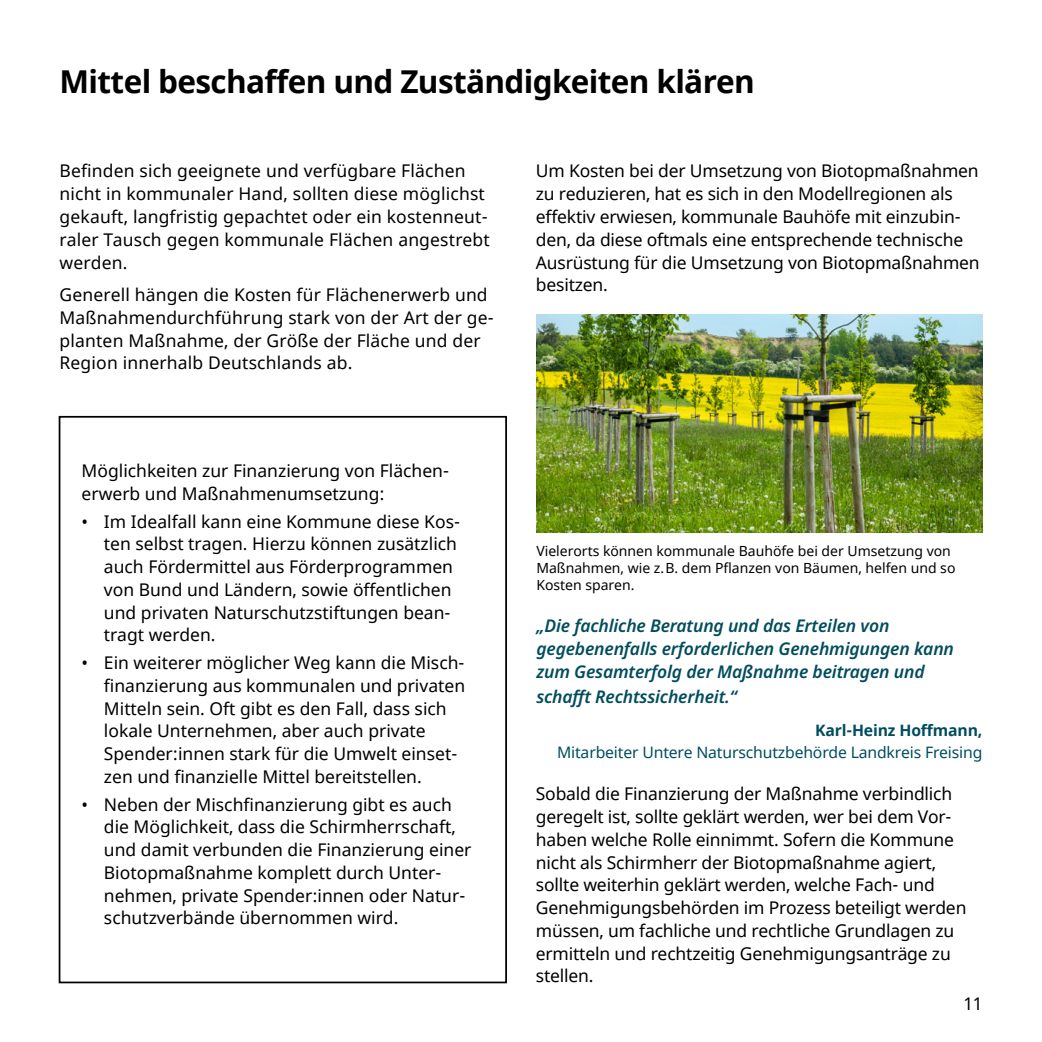
<style>
.page{position:relative;width:1042px;height:1042px;background:#fff}
.page>*{position:absolute;margin:0;border:0;box-sizing:border-box;transform-origin:0 0}
.Überschrift{font:700 31.5px "Noto Sans";letter-spacing:-.02em;color:#000}
.Fließtext{font:17.5px/22.8px "Noto Sans";color:#000}
.t1{font:italic 600 17.5px/22.8px "Noto Sans";letter-spacing:-.01em;color:#004d5e}
.Bullet_Points_2_weiß{font:17.5px/22.8px "Noto Sans";color:#000}
.t2{font:15.75px/22.8px "Noto Sans";letter-spacing:-.01em;color:#004d5e;text-align:right}
.Bildunterschrift{font:14px/16.8px "Noto Sans";color:#000}
.s1{font-weight:700}
</style>
<div class="page">
<img style="left:536px;top:315px;width:447px;height:218px">
<div style="left:59px;top:416px;width:448px;height:567px;border:2px solid #000"></div>
<p class="Überschrift" style="left:60px;top:60px;width:697px">Mittel beschaffen und Zuständigkeiten klären</p>
<p class="Fließtext" style="left:60px;top:160px;width:432px">Befinden sich geeignete und verfügbare Flächen nicht in kommunaler Hand, sollten diese möglichst gekauft, langfristig gepachtet oder ein kostenneut&shy;raler Tausch gegen kommunale Flächen angestrebt werden.</p>
<p class="Fließtext" style="left:60px;top:284px;width:436px">Generell hängen die Kosten für Flächenerwerb und Maßnahmendurchführung stark von der Art der ge&shy;planten Maßnahme, der Größe der Fläche und der Region innerhalb Deutschlands ab.</p>
<p class="Bullet_Points_2_weiß" style="left:82px;top:460px;width:367px">Möglichkeiten zur Finanzierung von Flächen&shy;erwerb und Maßnahmenumsetzung:</p>
<p class="Fließtext" style="left:104px;top:510px;width:358px;text-indent:-22px">• Im Idealfall kann eine Kommune diese Kos&shy;ten selbst tragen. Hierzu können zusätzlich auch Fördermittel aus Förderprogrammen von Bund und Ländern, sowie öffentlichen und privaten Naturschutzstiftungen bean&shy;tragt werden.</p>
<p class="Fließtext" style="left:104px;top:652px;width:363px;text-indent:-22px">• Ein weiterer möglicher Weg kann die Misch&shy;finanzierung aus kommunalen und privaten Mitteln sein. Oft gibt es den Fall, dass sich lokale Unternehmen, aber auch private Spender:innen stark für die Umwelt einset&shy;zen und finanzielle Mittel bereitstellen.</p>
<p class="Fließtext" style="left:104px;top:793px;width:369px;text-indent:-22px">• Neben der Mischfinanzierung gibt es auch die Möglichkeit, dass die Schirmherrschaft, und damit verbunden die Finanzierung einer Biotopmaßnahme komplett durch Unter&shy;nehmen, private Spender:innen oder Natur&shy;schutzverbände übernommen wird.</p>
<p class="Fließtext" style="left:536px;top:160px;width:445px">Um Kosten bei der Umsetzung von Biotopmaßnahmen zu reduzieren, hat es sich in den Modellregionen als effektiv erwiesen, kommunale Bauhöfe mit einzubin&shy;den, da diese oftmals eine entsprechende technische Ausrüstung für die Umsetzung von Biotopmaßnahmen besitzen.</p>
<p class="Bildunterschrift" style="left:536px;top:543px;width:420px">Vielerorts können kommunale Bauhöfe bei der Umsetzung von<br>Maßnahmen, wie z.B. dem Pflanzen von Bäumen, helfen und so<br>Kosten sparen.</p>
<p class="t1" style="left:536px;top:615px;width:419px">„Die fachliche Beratung und das Erteilen von gegebenenfalls erforderlichen Genehmigungen kann zum Gesamterfolg der Maßnahme beitragen und</p>
<p class="t1" style="left:536px;top:685px;width:202px">schafft Rechtssicherheit.“</p>
<p class="t2" style="left:557px;top:719px;width:427px"><span class="s1">Karl-Heinz Hoffmann,<br></span>Mitarbeiter Untere Naturschutzbehörde Landkreis Freising</p>
<p class="Fließtext" style="left:536px;top:783px;width:432px">Sobald die Finanzierung der Maßnahme verbindlich geregelt ist, sollte geklärt werden, wer bei dem Vor&shy;haben welche Rolle einnimmt. Sofern die Kommune nicht als Schirmherr der Biotopmaßnahme agiert, sollte weiterhin geklärt werden, welche Fach- und Genehmigungsbehörden im Prozess beteiligt werden müssen, um fachliche und rechtliche Grundlagen zu ermitteln und rechtzeitig Genehmigungsanträge zu stellen.</p>
<p class="Fließtext" style="left:963px;top:993px;width:21px">11</p>
</div>
